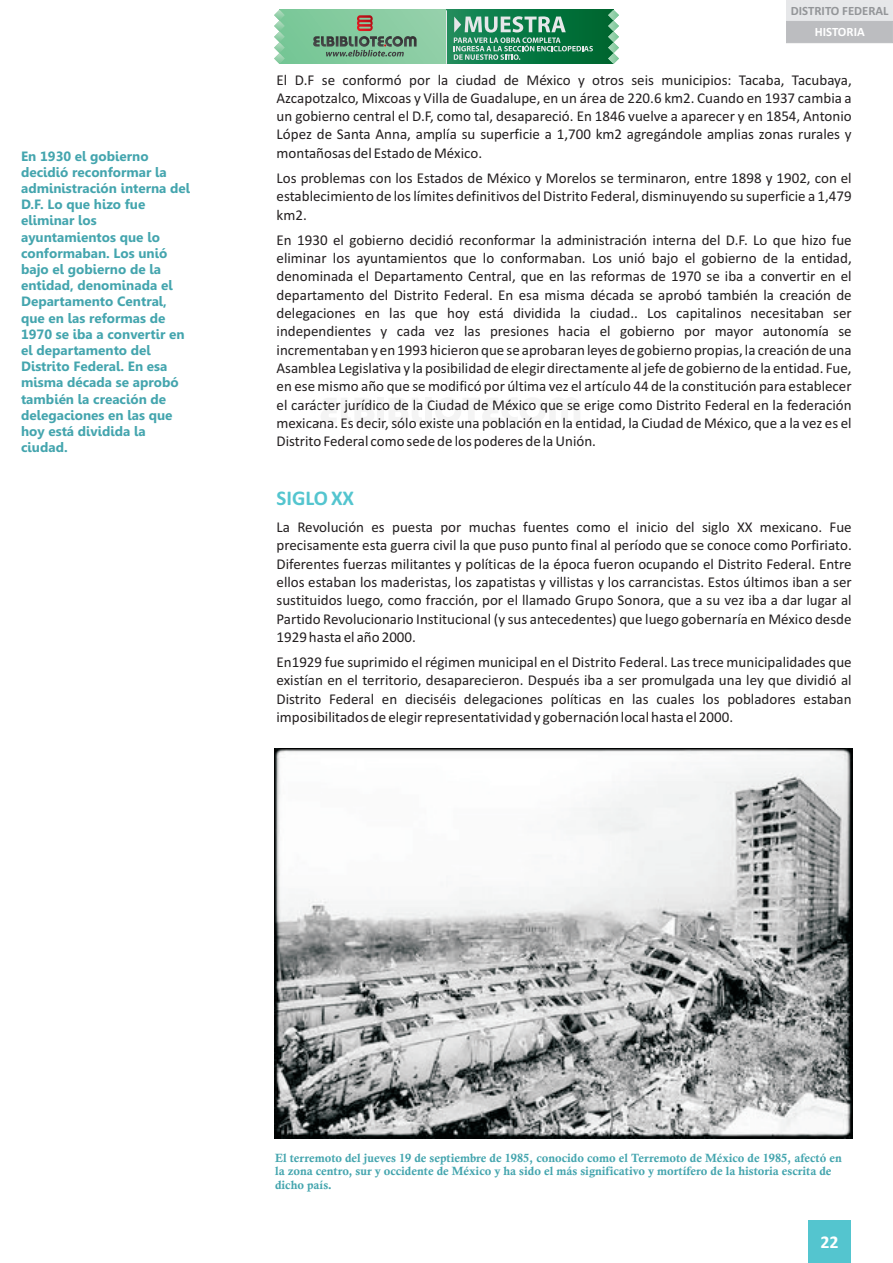
<style>
.page{position:relative;width:893px;height:1263px;background:#fff}
.page>*{position:absolute;margin:0;border:0;box-sizing:border-box;transform-origin:0 0}
.t1{font:700 21px "Calibri";color:#54c5cf}
.t2{font:700 18px "Calibri";color:#fff}
.t3{font:15px/18.3px "Calibri";color:#231f20;text-align:justify}
.t4{font:700 13.5px/16.2px "Gisha";color:#44a5ae}
.t5{font:700 12.75px "Calibri";color:#939598}
.t6{font:700 12.75px "Calibri";color:#fff}
.t7{font:700 12px/13.8px "Calis MT Bol";color:#44a5ae}
</style>
<div class="page">
<div style="left:786px;top:0;width:107px;height:22px;background:#e6e7e9"></div>
<div style="left:786px;top:21px;width:107px;height:22px;background:#bcbdc0"></div>
<div style="left:808px;top:1220px;width:42px;height:43px;background:#54c5cf"></div>
<img style="left:275px;top:749px;width:578px;height:390px">
<svg style="left:285px;top:10px;width:161px;height:54px;background:#85cba0"></svg>
<svg style="left:321px;top:398px;width:53px;height:25px"></svg>
<div style="left:377px;top:398px;width:7px;height:25px;background:#f4f4f4"></div>
<svg style="left:389px;top:398px;width:33px;height:25px"></svg>
<div style="left:425px;top:398px;width:7px;height:25px;background:#f4f4f4"></div>
<svg style="left:435px;top:398px;width:145px;height:25px"></svg>
<div style="left:446px;top:10px;width:168px;height:54px;background:linear-gradient(to right,#1a8c5b,#00642b)"></div>
<svg style="left:274px;top:10px;width:11px;height:54px"></svg>
<svg style="left:608px;top:10px;width:11px;height:54px"></svg>
<svg style="left:312px;top:15px;width:105px;height:42px;background:#7aa887"></svg>
<svg style="left:454px;top:16px;width:139px;height:44px;background:#469671"></svg>
<hr style="left:446px;top:10px;width:1px;height:54px;background:#e6e7e9">
<p class="t4" style="left:21px;top:149px;width:171px">En 1930 el gobierno decidió reconformar la administración interna del<br>D.F. Lo que hizo fue eliminar los ayuntamientos que lo conformaban. Los unió bajo el gobierno de la entidad, denominada el<br>Departamento Central, que en las reformas de<br>1970 se iba a convertir en el departamento del<br>Distrito Federal. En esa misma década se aprobó también la creación de delegaciones en las que hoy está dividida la ciudad.</p>
<p class="t5" style="left:791px;top:5px;width:99px">DISTRITO FEDERAL</p>
<p class="t6" style="left:815px;top:26px;width:52px">HISTORIA</p>
<p class="t3" style="left:277px;top:72px;width:577px">El D.F se conformó por la ciudad de México y otros seis municipios: Tacaba, Tacubaya, Azcapotzalco, Mixcoas y Villa de Guadalupe, en un área de 220.6 km2. Cuando en 1937 cambia a un gobierno central el D.F, como tal, desapareció. En 1846 vuelve a aparecer y en 1854, Antonio López de Santa Anna, amplía su superficie a 1,700 km2 agregándole amplias zonas rurales y montañosas del Estado de México.</p>
<p class="t3" style="left:277px;top:170px;width:577px">Los problemas con los Estados de México y Morelos se terminaron, entre 1898 y 1902, con el establecimiento de los límites definitivos del Distrito Federal, disminuyendo su superficie a 1,479 km2.</p>
<p class="t3" style="left:277px;top:232px;width:577px">En 1930 el gobierno decidió reconformar la administración interna del D.F. Lo que hizo fue eliminar los ayuntamientos que lo conformaban. Los unió bajo el gobierno de la entidad, denominada el Departamento Central, que en las reformas de 1970 se iba a convertir en el departamento del Distrito Federal. En esa misma década se aprobó también la creación de delegaciones en las que hoy está dividida la ciudad.. Los capitalinos necesitaban ser independientes y cada vez las presiones hacia el gobierno por mayor autonomía se incrementaban y en 1993 hicieron que se aprobaran leyes de gobierno propias, la creación de una Asamblea Legislativa y la posibilidad de elegir directamente al jefe de gobierno de la entidad. Fue, en ese mismo año que se modificó por última vez el artículo 44 de la constitución para establecer el carácter jurídico de la Ciudad de México que se erige como Distrito Federal en la federación mexicana. Es decir, sólo existe una población en la entidad, la Ciudad de México, que a la vez es el Distrito Federal como sede de los poderes de la Unión.</p>
<h1 class="t1" style="left:277px;top:489px;width:79px">SIGLO XX</h1>
<p class="t3" style="left:277px;top:519px;width:577px">La Revolución es puesta por muchas fuentes como el inicio del siglo XX mexicano. Fue precisamente esta guerra civil la que puso punto final al período que se conoce como Porfiriato.<br>Diferentes fuerzas militantes y políticas de la época fueron ocupando el Distrito Federal. Entre ellos estaban los maderistas, los zapatistas y villistas y los carrancistas. Estos últimos iban a ser sustituidos luego, como fracción, por el llamado Grupo Sonora, que a su vez iba a dar lugar al Partido Revolucionario Institucional (y sus antecedentes) que luego gobernaría en México desde 1929 hasta el año 2000.</p>
<p class="t3" style="left:277px;top:654px;width:577px">En1929 fue suprimido el régimen municipal en el Distrito Federal. Las trece municipalidades que existían en el territorio, desaparecieron. Después iba a ser promulgada una ley que dividió al Distrito Federal en dieciséis delegaciones políticas en las cuales los pobladores estaban imposibilitados de elegir representatividad y gobernación local hasta el 2000.</p>
<p class="t7" style="left:275px;top:1152px;width:568px">El terremoto del jueves 19 de septiembre de 1985, conocido como el Terremoto de México de 1985, afectó en la zona centro, sur y occidente de México y ha sido el más significativo y mortífero de la historia escrita de dicho país.</p>
<p class="t2" style="left:820px;top:1234px;width:20px">22</p>
</div>
